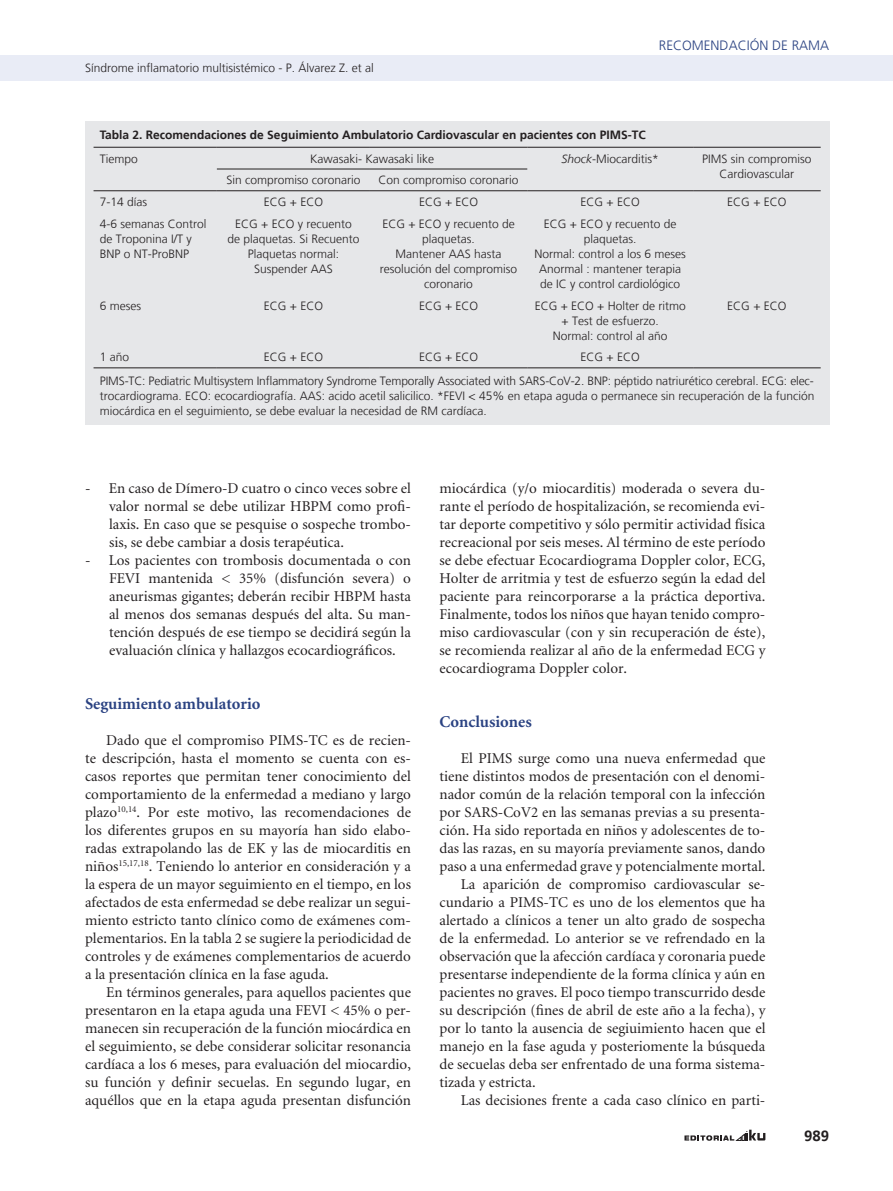
<style>
.page{position:relative;width:893px;height:1191px;background:#fff}
.page>*{position:absolute;margin:0;border:0;box-sizing:border-box;transform-origin:0 0}
.t1{font:700 16.5px "Minion";color:#2a4282}
.t2{font:15px/18px "Minion";color:#231f20;text-align:justify}
.t3{font:700 15px "Frutiger LT";color:#231f20}
.t4{font:300 13.5px "Frutiger LT";color:#2a4282}
.t5{font:300 12px/15px "Frutiger LT";color:#231f20;text-align:center}
.t6{font:700 12px "Frutiger LT";color:#231f20}
.s1{font-style:italic}
</style>
<div class="page">
<div style="left:0;top:55px;width:893px;height:26px;background:#e9ecf6"></div>
<svg style="left:684px;top:1129px;width:81px;height:11px"></svg>
<div style="left:85px;top:121px;width:744px;height:303px;background:#e6e7e9"></div>
<hr style="left:94px;top:147px;width:123px;height:1px;background:#231f20">
<hr style="left:94px;top:190px;width:123px;height:1px;background:#231f20">
<hr style="left:217px;top:147px;width:153px;height:1px;background:#231f20">
<hr style="left:370px;top:147px;width:157px;height:1px;background:#231f20">
<hr style="left:527px;top:147px;width:166px;height:1px;background:#231f20">
<hr style="left:693px;top:147px;width:128px;height:1px;background:#231f20">
<hr style="left:527px;top:190px;width:166px;height:1px;background:#231f20">
<hr style="left:693px;top:190px;width:128px;height:1px;background:#231f20">
<hr style="left:217px;top:190px;width:153px;height:1px;background:#231f20">
<hr style="left:370px;top:190px;width:157px;height:1px;background:#231f20">
<hr style="left:217px;top:169px;width:153px;height:1px;background:#231f20">
<hr style="left:370px;top:169px;width:157px;height:1px;background:#231f20">
<hr style="left:94px;top:367px;width:123px;height:1px;background:#231f20">
<hr style="left:217px;top:367px;width:153px;height:1px;background:#231f20">
<hr style="left:370px;top:367px;width:157px;height:1px;background:#231f20">
<hr style="left:527px;top:367px;width:166px;height:1px;background:#231f20">
<hr style="left:693px;top:367px;width:128px;height:1px;background:#231f20">
<p class="t5" style="left:85px;top:61px;width:290px">Síndrome inflamatorio multisistémico - P. Álvarez Z. et al</p>
<p class="t4" style="left:659px;top:38px;width:17px">Recome</p>
<p class="t4" style="left:711px;top:38px;width:100px">ndación de Rama</p>
<p class="t6" style="left:100px;top:127px;width:547px">Tabla 2. Recomendaciones de Seguimiento Ambulatorio Cardiovascular en pacientes con PIMS-TC</p>
<p class="t5" style="left:100px;top:151px;width:40px">Tiempo</p>
<p class="t5" style="left:310px;top:151px;width:125px">Kawasaki- Kawasaki like</p>
<p class="t5" style="left:562px;top:151px;width:99px"><span class="s1">Shock</span>-Miocarditis*</p>
<p class="t5" style="left:702px;top:151px;width:111px">PIMS sin compromiso<br>Cardiovascular</p>
<p class="t5" style="left:226px;top:173px;width:136px">Sin compromiso coronario</p>
<p class="t5" style="left:379px;top:173px;width:142px">Con compromiso coronario</p>
<p class="t5" style="left:100px;top:195px;width:49px">7-14 días</p>
<p class="t5" style="left:264px;top:195px;width:61px">ECG + ECO</p>
<p class="t5" style="left:419px;top:195px;width:61px">ECG + ECO</p>
<p class="t5" style="left:581px;top:195px;width:61px">ECG + ECO</p>
<p class="t5" style="left:727px;top:195px;width:61px">ECG + ECO</p>
<p class="t5" style="left:100px;top:216px;width:108px;text-align:left">4-6 semanas Control de Troponina I/T y<br>BNP o NT-ProBNP</p>
<p class="t5" style="left:227px;top:216px;width:134px">ECG + ECO y recuento de plaquetas. Si Recuento<br>Plaquetas normal:<br>Suspender AAS</p>
<p class="t5" style="left:380px;top:216px;width:139px">ECG + ECO y recuento de plaquetas.<br>Mantener AAS hasta resolución del compromiso coronario</p>
<p class="t5" style="left:535px;top:216px;width:153px">ECG + ECO y recuento de plaquetas.<br>Normal: control a los 6 meses<br>Anormal : mantener terapia de IC y control cardiológico</p>
<p class="t5" style="left:100px;top:298px;width:43px">6 meses</p>
<p class="t5" style="left:264px;top:298px;width:61px">ECG + ECO</p>
<p class="t5" style="left:419px;top:298px;width:61px">ECG + ECO</p>
<p class="t5" style="left:535px;top:298px;width:153px">ECG + ECO + Holter de ritmo + Test de esfuerzo.<br>Normal: control al año</p>
<p class="t5" style="left:727px;top:298px;width:61px">ECG + ECO</p>
<p class="t5" style="left:100px;top:350px;width:31px">1 año</p>
<p class="t5" style="left:264px;top:350px;width:61px">ECG + ECO</p>
<p class="t5" style="left:419px;top:350px;width:61px">ECG + ECO</p>
<p class="t5" style="left:100px;top:345px;width:715px;line-height:23.9px;text-align:left;text-indent:481px">ECG + ECO<br>PIMS-TC: Pediatric Multisystem Inflammatory Syndrome Temporally Associated with SARS-CoV-2. BNP: péptido natriurético cerebral. ECG: elec-</p>
<p class="t5" style="left:100px;top:389px;width:716px;text-align:left">trocardiograma. ECO: ecocardiografía. AAS: acido acetil salicilico. *FEVI &lt; 45% en etapa aguda o permanece sin recuperación de la función miocárdica en el seguimiento, se debe evaluar la necesidad de RM cardíaca.</p>
<p class="t2" style="left:109px;top:479px;width:303px;text-indent:-24px">- En caso de Dímero-D cuatro o cinco veces sobre el valor normal se debe utilizar HBPM como profi&shy;laxis. En caso que se pesquise o sospeche trombo&shy;sis, se debe cambiar a dosis terapéutica.</p>
<p class="t2" style="left:109px;top:551px;width:303px;text-indent:-24px">- Los pacientes con trombosis documentada o con FEVI mantenida &lt; 35% (disfunción severa) o aneurismas gigantes; deberán recibir HBPM hasta al menos dos semanas después del alta. Su man&shy;tención después de ese tiempo se decidirá según la evaluación clínica y hallazgos ecocardiográficos.</p>
<p class="t1" style="left:85px;top:695px;width:177px">Seguimiento ambulatorio</p>
<p class="t2" style="left:85px;top:731px;width:327px;text-indent:21px">Dado que el compromiso PIMS-TC es de recien&shy;te descripción, hasta el momento se cuenta con es&shy;casos reportes que permitan tener conocimiento del comportamiento de la enfermedad a mediano y largo plazo<sup>10,14</sup>. Por este motivo, las recomendaciones de los diferentes grupos en su mayoría han sido elabo&shy;radas extrapolando las de EK y las de miocarditis en niños<sup>15,17,18</sup>. Teniendo lo anterior en consideración y a la espera de un mayor seguimiento en el tiempo, en los afectados de esta enfermedad se debe realizar un segui&shy;miento estricto tanto clínico como de exámenes com&shy;plementarios. En la tabla 2 se sugiere la periodicidad de controles y de exámenes complementarios de acuerdo a la presentación clínica en la fase aguda.</p>
<p class="t2" style="left:85px;top:983px;width:327px;text-indent:21px">En términos generales, para aquellos pacientes que presentaron en la etapa aguda una FEVI &lt; 45% o per&shy;manecen sin recuperación de la función miocárdica en el seguimiento, se debe considerar solicitar resonancia cardíaca a los 6 meses, para evaluación del miocardio, su función y definir secuelas. En segundo lugar, en aquéllos que en la etapa aguda presentan disfunción</p>
<p class="t2" style="left:439px;top:479px;width:327px">miocárdica (y/o miocarditis) moderada o severa du&shy;rante el período de hospitalización, se recomienda evi&shy;tar deporte competitivo y sólo permitir actividad física recreacional por seis meses. Al término de este período se debe efectuar Ecocardiograma Doppler color, ECG, Holter de arritmia y test de esfuerzo según la edad del paciente para reincorporarse a la práctica deportiva.<br>Finalmente, todos los niños que hayan tenido compro&shy;miso cardiovascular (con y sin recuperación de éste), se recomienda realizar al año de la enfermedad ECG y ecocardiograma Doppler color.</p>
<p class="t1" style="left:439px;top:713px;width:94px">Conclusiones</p>
<p class="t2" style="left:461px;top:749px;width:306px">El PIMS surge como una nueva enfermedad que</p>
<p class="t2" style="left:439px;top:767px;width:327px">tiene distintos modos de presentación con el denomi-</p>
<p class="t2" style="left:439px;top:785px;width:327px">nador común de la relación temporal con la infección</p>
<p class="t2" style="left:439px;top:803px;width:327px">por SARS-CoV2 en las semanas previas a su presenta-</p>
<p class="t2" style="left:439px;top:821px;width:327px">ción. Ha sido reportada en niños y adolescentes de to-</p>
<p class="t2" style="left:439px;top:839px;width:327px">das las razas, en su mayoría previamente sanos, dando</p>
<p class="t2" style="left:439px;top:857px;width:327px">paso a una enfermedad grave y potencialmente mortal.</p>
<p class="t2" style="left:461px;top:875px;width:306px">La aparición de compromiso cardiovascular se-</p>
<p class="t2" style="left:439px;top:893px;width:327px">cundario a PIMS-TC es uno de los elementos que ha</p>
<p class="t2" style="left:439px;top:911px;width:327px">alertado a clínicos a tener un alto grado de sospecha</p>
<p class="t2" style="left:439px;top:929px;width:327px">de la enfermedad. Lo anterior se ve refrendado en la</p>
<p class="t2" style="left:439px;top:947px;width:327px">observación que la afección cardíaca y coronaria puede</p>
<p class="t2" style="left:439px;top:965px;width:327px">presentarse independiente de la forma clínica y aún en</p>
<p class="t2" style="left:439px;top:983px;width:327px">pacientes no graves. El poco tiempo transcurrido desde</p>
<p class="t2" style="left:439px;top:1001px;width:327px">su descripción (fines de abril de este año a la fecha), y</p>
<p class="t2" style="left:439px;top:1019px;width:327px">por lo tanto la ausencia de segiuimiento hacen que el</p>
<p class="t2" style="left:439px;top:1037px;width:327px">manejo en la fase aguda y posteriomente la búsqueda</p>
<p class="t2" style="left:439px;top:1055px;width:327px">de secuelas deba ser enfrentado de una forma sistema-</p>
<p class="t2" style="left:439px;top:1073px;width:98px">tizada y estricta.</p>
<p class="t2" style="left:461px;top:1091px;width:306px">Las decisiones frente a cada caso clínico en parti-</p>
<p class="t3" style="left:804px;top:1127px;width:27px">989</p>
</div>
